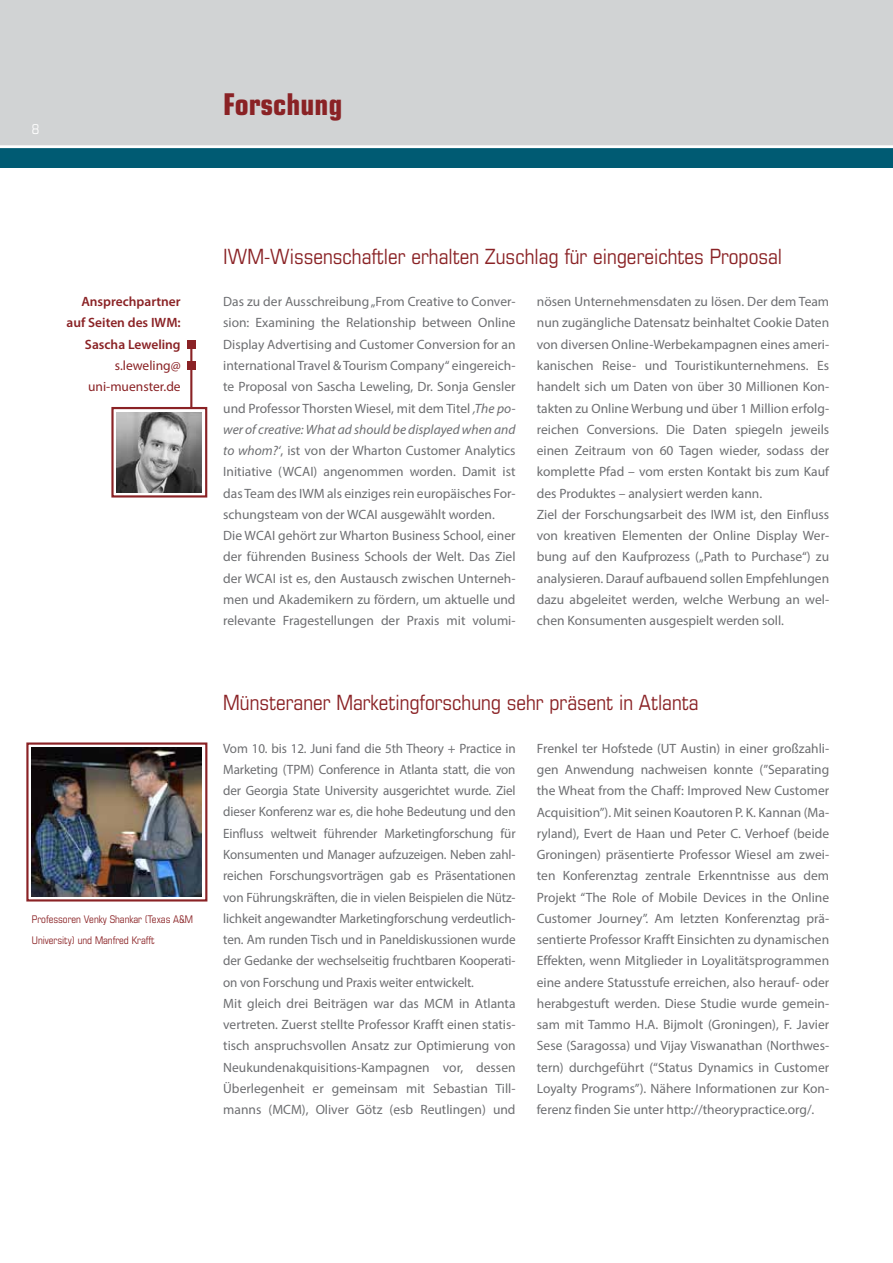
<style>
.page{position:relative;width:893px;height:1263px;background:#fff}
.page>*{position:absolute;margin:0;border:0;box-sizing:border-box;transform-origin:0 0}
.t1{font:700 condensed 30px "Eurostile LT Std";color:#8a2225}
.t2{font:condensed 21px "Eurostile LT Std";color:#8a2225}
.t3{font:13.5px/21.3px "Myriad Pro";color:#6d6e71}
.t4{font:600 13.5px/21.3px "Myriad Pro";color:#8a2225;text-align:right}
.t5{font:13.5px/21.3px "Myriad Pro";color:#8a2225;text-align:right}
.t6{font:condensed 13.5px "Eurostile LT Std";color:#fff}
.t7{font:condensed 10.5px/21.3px "Eurostile LT Std";color:#8a2225}
.s1{font-style:italic}
</style>
<div class="page">
<div style="left:0;top:0;width:893px;height:168px;background:#d1d3d4"></div>
<div style="left:0;top:147px;width:893px;height:21px;background:#005b73"></div>
<hr style="left:0;top:146px;width:893px;height:2px;background:#fff">
<hr style="left:190px;top:342px;width:2px;height:65px;background:#8a2225">
<div style="left:187px;top:361px;width:9px;height:9px;background:#8a2225"></div>
<div style="left:187px;top:340px;width:9px;height:9px;background:#8a2225"></div>
<svg style="left:111px;top:406px;width:97px;height:92px;background:#958b8c"></svg>
<img style="left:26px;top:742px;width:182px;height:160px">
<p class="t6" style="left:32px;top:121px;width:9px">8</p>
<h1 class="t1" style="left:223px;top:86px;width:121px">Forschung</h1>
<p class="t4" style="left:67px;top:291px;width:116px">Ansprechpartner auf Seiten des IWM:<br>Sascha Leweling</p>
<p class="t5" style="left:88px;top:355px;width:94px">s.leweling@ uni-muenster.de</p>
<p class="t7" style="left:32px;top:908px;width:163px">Professoren Venky Shankar (Texas A&amp;M<br>University) und Manfred Krafft</p>
<h2 class="t2" style="left:223px;top:244px;width:560px">IWM-Wissenschaftler erhalten Zuschlag für eingereichtes Proposal</h2>
<p class="t3" style="left:223px;top:291px;width:294px">Das zu der Ausschreibung „From Creative to Conver&shy;sion: Examining the Relationship between Online Display Advertising and Customer Conversion for an international Travel &amp; Tourism Company“ eingereich&shy;te Proposal von Sascha Leweling, Dr. Sonja Gensler und Professor Thorsten Wiesel, mit dem Titel <span class="s1">‚The po&shy;wer of creative: What ad should be displayed when and to whom?‘</span>, ist von der Wharton Customer Analytics Initiative (WCAI) angenommen worden. Damit ist das Team des IWM als einziges rein europäisches For&shy;schungsteam von der WCAI ausgewählt worden.<br>Die WCAI gehört zur Wharton Business School, einer der führenden Business Schools der Welt. Das Ziel der WCAI ist es, den Austausch zwischen Unterneh&shy;men und Akademikern zu fördern, um aktuelle und relevante Fragestellungen der Praxis mit volumi-</p>
<p class="t3" style="left:537px;top:291px;width:294px">nösen Unternehmensdaten zu lösen. Der dem Team nun zugängliche Datensatz beinhaltet Cookie Daten von diversen Online-Werbekampagnen eines ameri&shy;kanischen Reise- und Touristikunternehmens. Es handelt sich um Daten von über 30 Millionen Kon&shy;takten zu Online Werbung und über 1 Million erfolg&shy;reichen Conversions. Die Daten spiegeln jeweils einen Zeitraum von 60 Tagen wieder, sodass der komplette Pfad – vom ersten Kontakt bis zum Kauf des Produktes – analysiert werden kann.<br>Ziel der Forschungsarbeit des IWM ist, den Einfluss von kreativen Elementen der Online Display Wer&shy;bung auf den Kaufprozess („Path to Purchase“) zu analysieren. Darauf aufbauend sollen Empfehlungen dazu abgeleitet werden, welche Werbung an wel&shy;chen Konsumenten ausgespielt werden soll.</p>
<h2 class="t2" style="left:223px;top:690px;width:477px">Münsteraner Marketingforschung sehr präsent in Atlanta</h2>
<p class="t3" style="left:223px;top:737px;width:294px">Vom 10. bis 12. Juni fand die 5th Theory + Practice in Marketing (TPM) Conference in Atlanta statt, die von der Georgia State University ausgerichtet wurde. Ziel dieser Konferenz war es, die hohe Bedeutung und den Einfluss weltweit führender Marketingforschung für Konsumenten und Manager aufzuzeigen. Neben zahl&shy;reichen Forschungsvorträgen gab es Präsentationen von Führungskräften, die in vielen Beispielen die Nütz&shy;lichkeit angewandter Marketingforschung verdeutlich&shy;ten. Am runden Tisch und in Paneldiskussionen wurde der Gedanke der wechselseitig fruchtbaren Kooperati&shy;on von Forschung und Praxis weiter entwickelt.<br>Mit gleich drei Beiträgen war das MCM in Atlanta vertreten. Zuerst stellte Professor Krafft einen statis&shy;tisch anspruchsvollen Ansatz zur Optimierung von Neukundenakquisitions-Kampagnen vor, dessen Überlegenheit er gemeinsam mit Sebastian Till&shy;manns (MCM), Oliver Götz (esb Reutlingen) und</p>
<p class="t3" style="left:537px;top:737px;width:294px;text-align:justify">Frenkel ter Hofstede (UT Austin) in einer großzahli&shy;gen Anwendung nachweisen konnte (”Separating the Wheat from the Chaff: Improved New Customer Acquisition”). Mit seinen Koautoren P. K. Kannan (Ma&shy;ryland), Evert de Haan und Peter C. Verhoef (beide Groningen) präsentierte Professor Wiesel am zwei&shy;ten Konferenztag zentrale Erkenntnisse aus dem Projekt “The Role of Mobile Devices in the Online Customer Journey”. Am letzten Konferenztag prä&shy;sentierte Professor Krafft Einsichten zu dynamischen Effekten, wenn Mitglieder in Loyalitätsprogrammen eine andere Statusstufe erreichen, also herauf- oder herabgestuft werden. Diese Studie wurde gemein&shy;sam mit Tammo H.A. Bijmolt (Groningen), F. Javier Sese (Saragossa) und Vijay Viswanathan (Northwes&shy;tern) durchgeführt (“Status Dynamics in Customer Loyalty Programs”). Nähere Informationen zur Kon&shy;ferenz finden Sie unter http://theorypractice.org/.</p>
</div>
